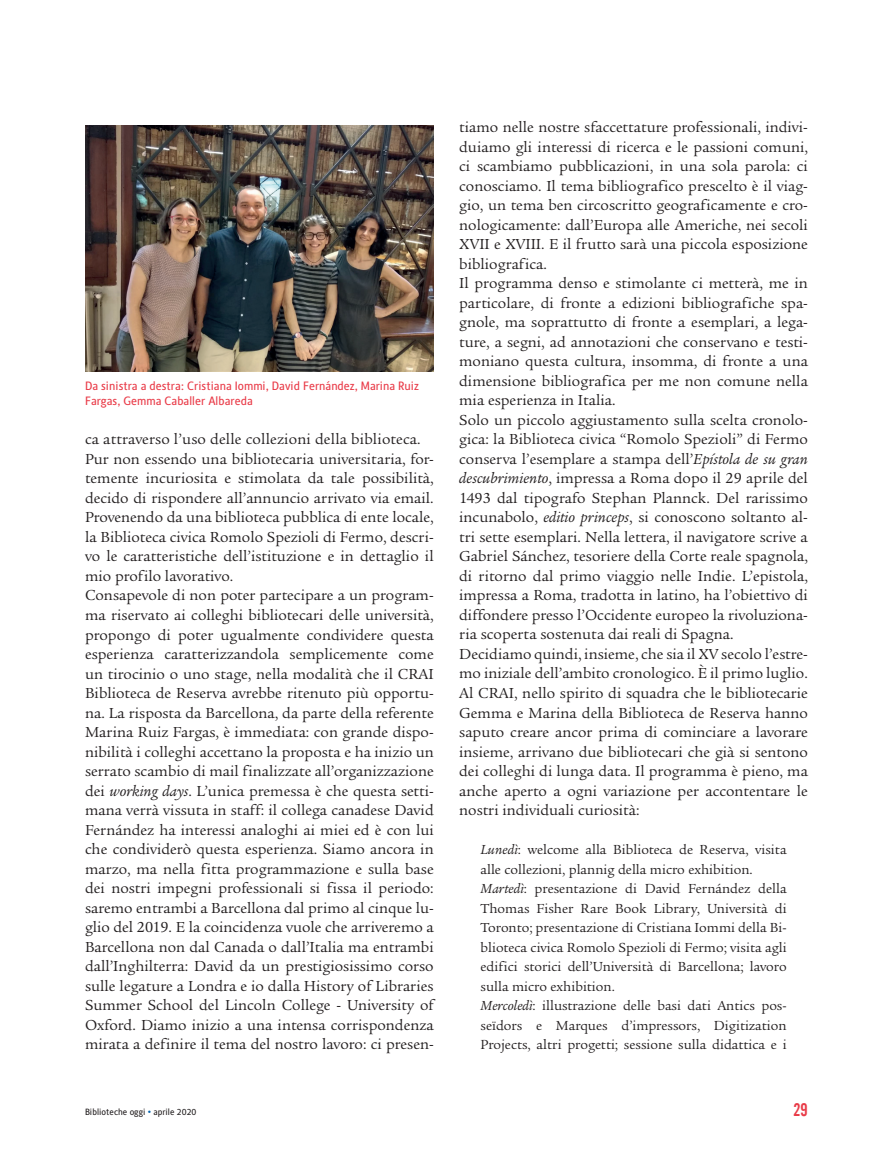
<style>
.page{position:relative;width:893px;height:1149px;background:#fff}
.page>*{position:absolute;margin:0;border:0;box-sizing:border-box;transform-origin:0 0}
.t1{font:18px "Alternate Gothic No 2 BT";color:#e93b48}
.t2{font:15.75px/19.5px "Legacy Ser ITC";color:#231f20}
.t3{font:14.25px/19.5px "Legacy Ser ITC";color:#231f20}
.t4{font:12px/14.4px "Alber";color:#e93b48}
.t5{font:9px "Alber";color:#231f20}
.s1{font-style:italic}
.s2{color:#0161ab}
</style>
<div class="page">
<img style="left:85px;top:125px;width:349px;height:247px">
<p class="t4" style="left:85px;top:378px;width:335px">Da sinistra a destra: Cristiana Iommi, David Fernández, Marina Ruiz<br>Fargas, Gemma Caballer Albareda</p>
<p class="t2" style="left:85px;top:429px;width:350px">ca attraverso l’uso delle collezioni della biblioteca.<br>Pur non essendo una bibliotecaria universitaria, for&shy;temente incuriosita e stimolata da tale possibilità, decido di rispondere all’annuncio arrivato via email.<br>Provenendo da una biblioteca pubblica di ente locale, la Biblioteca civica Romolo Spezioli di Fermo, descri&shy;vo le caratteristiche dell’istituzione e in dettaglio il mio profilo lavorativo.<br>Consapevole di non poter partecipare a un program&shy;ma riservato ai colleghi bibliotecari delle università, propongo di poter ugualmente condividere questa esperienza caratterizzandola semplicemente come un tirocinio o uno stage, nella modalità che il CRAI Biblioteca de Reserva avrebbe ritenuto più opportu&shy;na. La risposta da Barcellona, da parte della referente Marina Ruiz Fargas, è immediata: con grande dispo&shy;nibilità i colleghi accettano la proposta e ha inizio un serrato scambio di mail finalizzate all’organizzazione dei <span class="s1">working days</span>. L’unica premessa è che questa setti&shy;mana verrà vissuta in staff: il collega canadese David Fernández ha interessi analoghi ai miei ed è con lui che condividerò questa esperienza. Siamo ancora in marzo, ma nella fitta programmazione e sulla base dei nostri impegni professionali si fissa il periodo: saremo entrambi a Barcellona dal primo al cinque lu&shy;glio del 2019. E la coincidenza vuole che arriveremo a Barcellona non dal Canada o dall’Italia ma entrambi dall’Inghilterra: David da un prestigiosissimo corso sulle legature a Londra e io dalla History of Libraries Summer School del Lincoln College - University of Oxford. Diamo inizio a una intensa corrispondenza mirata a definire il tema del nostro lavoro: ci presen-</p>
<p class="t2" style="left:459px;top:117px;width:350px">tiamo nelle nostre sfaccettature professionali, indivi&shy;duiamo gli interessi di ricerca e le passioni comuni, ci scambiamo pubblicazioni, in una sola parola: ci conosciamo. Il tema bibliografico prescelto è il viag&shy;gio, un tema ben circoscritto geograficamente e cro&shy;nologicamente: dall’Europa alle Americhe, nei secoli XVII e XVIII. E il frutto sarà una piccola esposizione bibliografica.<br>Il programma denso e stimolante ci metterà, me in particolare, di fronte a edizioni bibliografiche spa&shy;gnole, ma soprattutto di fronte a esemplari, a lega&shy;ture, a segni, ad annotazioni che conservano e testi&shy;moniano questa cultura, insomma, di fronte a una dimensione bibliografica per me non comune nella mia esperienza in Italia.<br>Solo un piccolo aggiustamento sulla scelta cronolo&shy;gica: la Biblioteca civica “Romolo Spezioli” di Fermo conserva l’esemplare a stampa dell’<span class="s1">Epístola de su gran descubrimiento</span>, impressa a Roma dopo il 29 aprile del 1493 dal tipografo Stephan Plannck. Del rarissimo incunabolo, <span class="s1">editio princeps</span>, si conoscono soltanto al&shy;tri sette esemplari. Nella lettera, il navigatore scrive a Gabriel Sánchez, tesoriere della Corte reale spagnola, di ritorno dal primo viaggio nelle Indie. L’epistola, impressa a Roma, tradotta in latino, ha l’obiettivo di diffondere presso l’Occidente europeo la rivoluziona&shy;ria scoperta sostenuta dai reali di Spagna.<br>Decidiamo quindi, insieme, che sia il XV secolo l’estre&shy;mo iniziale dell’ambito cronologico. È il primo luglio.<br>Al CRAI, nello spirito di squadra che le bibliotecarie Gemma e Marina della Biblioteca de Reserva hanno saputo creare ancor prima di cominciare a lavorare insieme, arrivano due bibliotecari che già si sentono dei colleghi di lunga data. Il programma è pieno, ma anche aperto a ogni variazione per accontentare le nostri individuali curiosità:</p>
<p class="t3" style="left:480px;top:839px;width:308px"><span class="s1">Lunedì</span>: welcome alla Biblioteca de Reserva, visita alle collezioni, plannig della micro exhibition.<br><span class="s1">Martedì</span>: presentazione di David Fernández della Thomas Fisher Rare Book Library, Università di Toronto; presentazione di Cristiana Iommi della Bi&shy;blioteca civica Romolo Spezioli di Fermo; visita agli edifici storici dell’Università di Barcellona; lavoro sulla micro exhibition.<br><span class="s1">Mercoledì</span>: illustrazione delle basi dati Antics pos&shy;seïdors e Marques d’impressors, Digitization Projects, altri progetti; sessione sulla didattica e i</p>
<p class="t5" style="left:85px;top:1106px;width:113px">Biblioteche oggi <span class="s2">•</span> aprile 2020</p>
<p class="t1" style="left:793px;top:1099px;width:16px">29</p>
</div>
